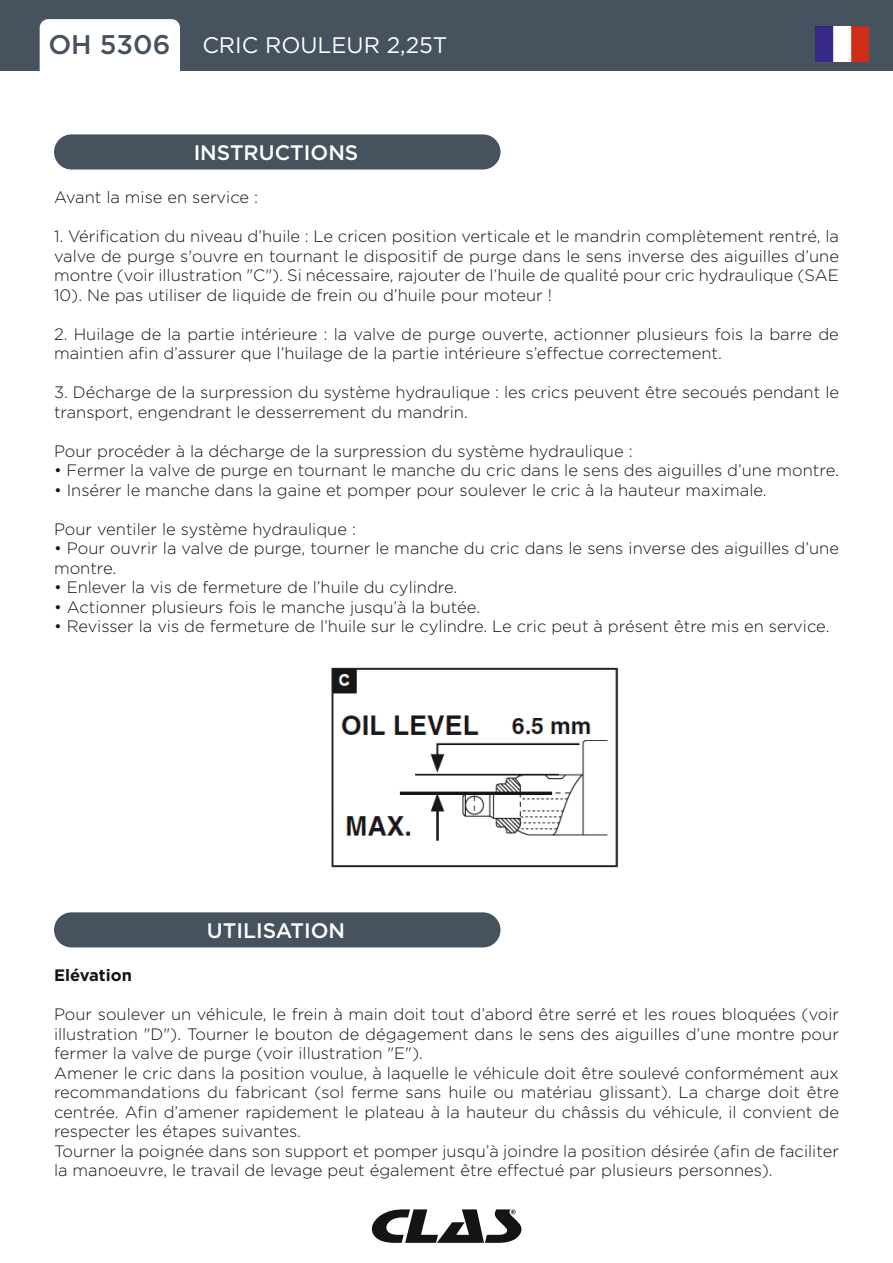
<style>
.page{position:relative;width:893px;height:1263px;background:#fff}
.page>*{position:absolute;margin:0;border:0;box-sizing:border-box;transform-origin:0 0}
.t1{font:22.5px "Gotham";color:#fff}
.t2{font:500 21px "Gotham";color:#fff}
.t3{font:300 16.5px/19.5px "Gotham";color:#131413}
.t4{font:700 16.5px "Gotham";color:#131413}
.s1{font-weight:500;font-size:27px;color:#47525f}
</style>
<div class="page">
<div style="left:0;top:0;width:893px;height:71px;background:#47525f"></div>
<div style="left:40px;top:19px;width:140px;height:70px;background:#fff;border-radius:9px"></div>
<img style="left:816px;top:26px;width:53px;height:35px">
<svg style="left:371px;top:1209px;width:151px;height:34px"></svg>
<div style="left:56px;top:136px;width:443px;height:32px;background:#47525f;border-radius:16px"></div>
<div style="left:54px;top:134px;width:446px;height:35px;border:3px solid #47525f;border-radius:16px"></div>
<div style="left:56px;top:914px;width:443px;height:32px;background:#47525f;border-radius:16px"></div>
<div style="left:54px;top:912px;width:446px;height:35px;border:3px solid #47525f;border-radius:16px"></div>
<img style="left:331px;top:667px;width:288px;height:201px">
<h1 class="t1" style="left:48px;top:31px;width:401px"><span class="s1">OH 5306</span> CRIC ROULEUR 2,25T</h1>
<p class="t2" style="left:194px;top:139px;width:166px">INSTRUCTIONS</p>
<p class="t3" style="left:54px;top:187px;width:206px">Avant la mise en service :</p>
<p class="t3" style="left:54px;top:226px;width:787px;text-align:justify">1. Vérification du niveau d’huile : Le cricen position verticale et le mandrin complètement rentré, la valve de purge s'ouvre en tournant le dispositif de purge dans le sens inverse des aiguilles d’une montre (voir illustration "C"). Si nécessaire, rajouter de l’huile de qualité pour cric hydraulique (SAE 10). Ne pas utiliser de liquide de frein ou d’huile pour moteur !</p>
<p class="t3" style="left:54px;top:324px;width:786px">2. Huilage de la partie intérieure : la valve de purge ouverte, actionner plusieurs fois la barre de maintien afin d’assurer que l’huilage de la partie intérieure s’effectue correctement.</p>
<p class="t3" style="left:54px;top:382px;width:787px">3. Décharge de la surpression du système hydraulique : les crics peuvent être secoués pendant le transport, engendrant le desserrement du mandrin.</p>
<p class="t3" style="left:54px;top:441px;width:580px">Pour procéder à la décharge de la surpression du système hydraulique :</p>
<p class="t3" style="left:54px;top:460px;width:786px">• Fermer la valve de purge en tournant le manche du cric dans le sens des aiguilles d’une montre.</p>
<p class="t3" style="left:54px;top:480px;width:714px">• Insérer le manche dans la gaine et pomper pour soulever le cric à la hauteur maximale.</p>
<p class="t3" style="left:54px;top:519px;width:303px">Pour ventiler le système hydraulique :</p>
<p class="t3" style="left:54px;top:538px;width:786px">• Pour ouvrir la valve de purge, tourner le manche du cric dans le sens inverse des aiguilles d’une montre.</p>
<p class="t3" style="left:54px;top:577px;width:405px">• Enlever la vis de fermeture de l’huile du cylindre.</p>
<p class="t3" style="left:54px;top:597px;width:428px">• Actionner plusieurs fois le manche jusqu’à la butée.</p>
<p class="t3" style="left:54px;top:616px;width:777px">• Revisser la vis de fermeture de l’huile sur le cylindre. Le cric peut à présent être mis en service.</p>
<p class="t2" style="left:207px;top:917px;width:140px">UTILISATION</p>
<p class="t4" style="left:54px;top:964px;width:79px">Elévation</p>
<p class="t3" style="left:54px;top:1004px;width:786px">Pour soulever un véhicule, le frein à main doit tout d’abord être serré et les roues bloquées (voir illustration "D"). Tourner le bouton de dégagement dans le sens des aiguilles d’une montre pour fermer la valve de purge (voir illustration "E").<br>Amener le cric dans la position voulue, à laquelle le véhicule doit être soulevé conformément aux recommandations du fabricant (sol ferme sans huile ou matériau glissant). La charge doit être centrée. Afin d’amener rapidement le plateau à la hauteur du châssis du véhicule, il convient de respecter les étapes suivantes.<br>Tourner la poignée dans son support et pomper jusqu’à joindre la position désirée (afin de faciliter la manoeuvre, le travail de levage peut également être effectué par plusieurs personnes).</p>
</div>
